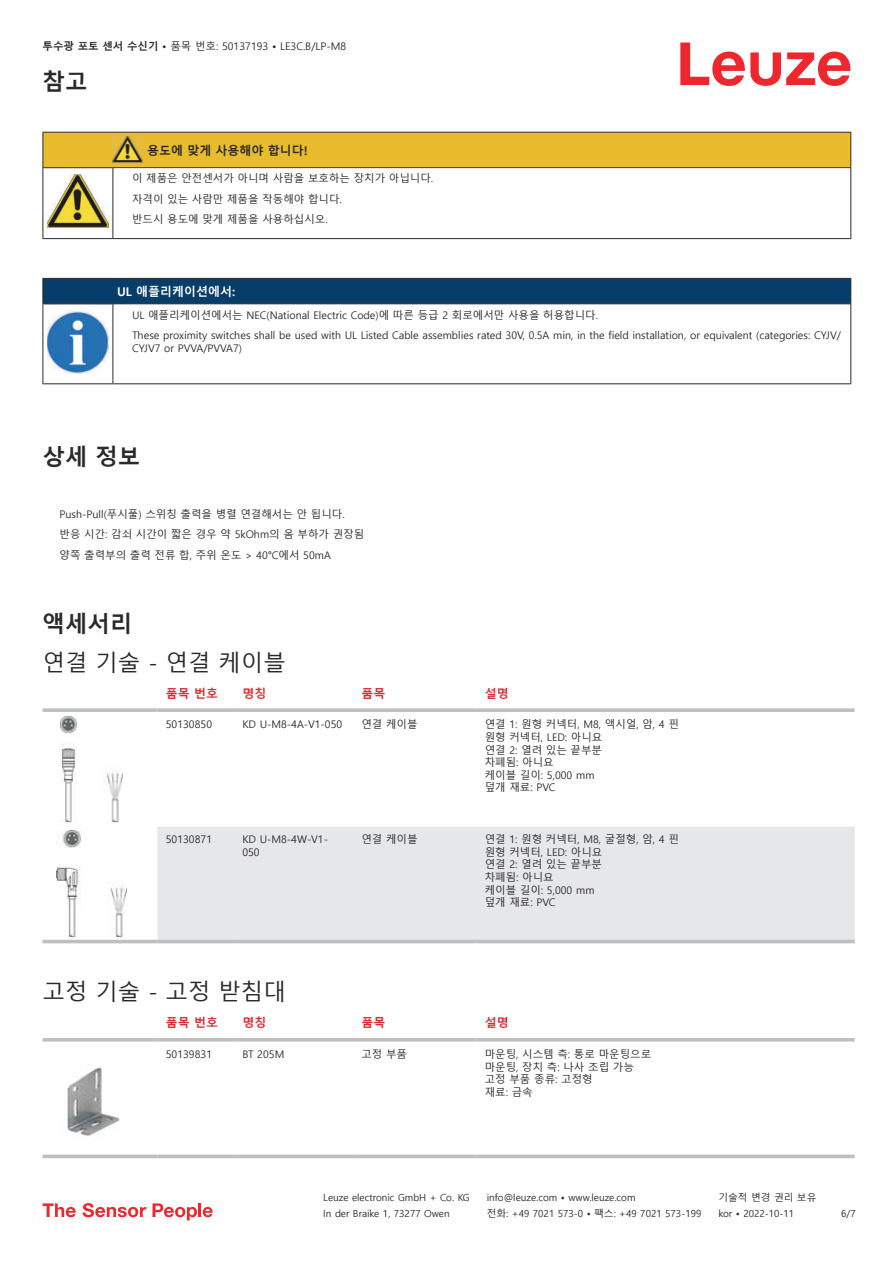
<style>
.page{position:relative;width:893px;height:1263px;background:#fff}
.page>*{position:absolute;margin:0;border:0;box-sizing:border-box;transform-origin:0 0}
.t1{font:22.5px "Malgun Gothic";color:#2b292a}
.t2{font:700 22.5px "Malgun Gothic";color:#2b292a}
.t3{font:700 12px "Malgun Gothic";color:#db2a30}
.t4{font:700 12px "Malgun Gothic";color:#2b292a}
.t5{font:700 12px "Malgun Gothic";color:#fff}
.t6{font:10.5px/12.6px "Malgun Gothic";color:#2b292a}
.t7{font:9.75px "Malgun Gothic";color:#2b292a}
.s1{font-weight:700}
</style>
<div class="page">
<svg style="left:680px;top:43px;width:170px;height:43px"></svg>
<svg style="left:43px;top:822px;width:812px;height:122px"></svg>
<div style="left:157px;top:827px;width:698px;height:113px;background:#e6e7e9"></div>
<svg style="left:43px;top:708px;width:114px;height:4px"></svg>
<svg style="left:157px;top:708px;width:77px;height:4px"></svg>
<svg style="left:234px;top:708px;width:119px;height:4px"></svg>
<svg style="left:353px;top:708px;width:123px;height:4px"></svg>
<svg style="left:476px;top:708px;width:379px;height:4px;background:#c3c5c7"></svg>
<hr style="left:43px;top:940px;width:114px;height:3px;background:#bdbfc1">
<hr style="left:157px;top:940px;width:77px;height:3px;background:#bdbfc1">
<hr style="left:234px;top:940px;width:119px;height:3px;background:#bdbfc1">
<hr style="left:353px;top:940px;width:123px;height:3px;background:#bdbfc1">
<hr style="left:476px;top:940px;width:379px;height:3px;background:#bdbfc1">
<img style="left:60px;top:716px;width:63px;height:106px">
<img style="left:56px;top:831px;width:70px;height:106px">
<svg style="left:43px;top:1041px;width:812px;height:118px"></svg>
<hr style="left:43px;top:1038px;width:114px;height:3px;background:#bdbfc1">
<hr style="left:157px;top:1038px;width:77px;height:3px;background:#bdbfc1">
<hr style="left:234px;top:1038px;width:119px;height:3px;background:#bdbfc1">
<hr style="left:353px;top:1038px;width:123px;height:3px;background:#bdbfc1">
<hr style="left:476px;top:1038px;width:379px;height:3px;background:#bdbfc1">
<svg style="left:43px;top:1154px;width:114px;height:4px"></svg>
<svg style="left:157px;top:1154px;width:77px;height:4px"></svg>
<svg style="left:234px;top:1154px;width:119px;height:4px"></svg>
<svg style="left:353px;top:1154px;width:123px;height:4px"></svg>
<svg style="left:476px;top:1154px;width:379px;height:4px;background:#c7c9ca"></svg>
<img style="left:52px;top:1046px;width:79px;height:106px">
<svg style="left:43px;top:1203px;width:33px;height:14px"></svg>
<svg style="left:83px;top:1203px;width:63px;height:14px"></svg>
<svg style="left:153px;top:1203px;width:44px;height:17px"></svg>
<hr style="left:198px;top:1203px;width:3px;height:14px;background:#ed272d">
<svg style="left:203px;top:1207px;width:10px;height:10px"></svg>
<hr style="left:43px;top:238px;width:70px;height:1px;background:#2b292a">
<hr style="left:113px;top:238px;width:30px;height:1px;background:#2b292a">
<hr style="left:143px;top:238px;width:708px;height:1px;background:#2b292a">
<svg style="left:43px;top:132px;width:808px;height:106px"></svg>
<hr style="left:43px;top:304px;width:1px;height:75px;background:#2b292a">
<hr style="left:113px;top:304px;width:1px;height:75px;background:#2b292a">
<hr style="left:850px;top:304px;width:1px;height:75px;background:#2b292a">
<hr style="left:43px;top:383px;width:70px;height:1px;background:#2b292a">
<hr style="left:113px;top:383px;width:738px;height:1px;background:#2b292a">
<img style="left:47px;top:358px;width:58px;height:15px">
<svg style="left:43px;top:278px;width:808px;height:80px"></svg>
<p class="t6" style="left:43px;top:40px;width:305px"><span class="s1">투수광 포토 센서 수신기 •</span> 품목 번호: 50137193 <span class="s1">•</span> LE3C.B/LP-M8</p>
<h1 class="t2" style="left:43px;top:69px;width:46px">참고</h1>
<p class="t4" style="left:147px;top:144px;width:162px">용도에 맞게 사용해야 합니다!</p>
<p class="t6" style="left:132px;top:169px;width:303px;line-height:20.2px">이 제품은 안전센서가 아니며 사람을 보호하는 장치가 아닙니다. 자격이 있는 사람만 제품을 작동해야 합니다.<br>반드시 용도에 맞게 제품을 사용하십시오.</p>
<p class="t5" style="left:117px;top:285px;width:120px">UL 애플리케이션에서:</p>
<p class="t6" style="left:132px;top:305px;width:710px;line-height:20.2px">UL 애플리케이션에서는 NEC(National Electric Code)에 따른 등급 2 회로에서만 사용을 허용합니다.<br>These proximity switches shall be used with UL Listed Cable assemblies rated 30V, 0.5A min, in the field installation, or equivalent (categories: CYJV/</p>
<p class="t6" style="left:132px;top:342px;width:112px">CYJV7 or PVVA/PVVA7)</p>
<h1 class="t2" style="left:43px;top:443px;width:99px">상세 정보</h1>
<p class="t6" style="left:60px;top:504px;width:306px;line-height:20.2px">Push-Pull(푸시풀) 스위칭 출력을 병렬 연결해서는 안 됩니다. 반응 시간: 감쇠 시간이 짧은 경우 약 5kOhm의 옴 부하가 권장됨 양쪽 출력부의 출력 전류 합, 주위 온도 &gt; 40°C에서 50mA</p>
<h1 class="t2" style="left:43px;top:611px;width:91px">액세서리</h1>
<h1 class="t1" style="left:43px;top:650px;width:245px">연결 기술 - 연결 케이블</h1>
<p class="t3" style="left:166px;top:686px;width:54px">품목 번호</p>
<p class="t3" style="left:242px;top:686px;width:25px">명칭</p>
<p class="t3" style="left:361px;top:686px;width:25px">품목</p>
<p class="t3" style="left:485px;top:686px;width:25px">설명</p>
<p class="t6" style="left:166px;top:718px;width:48px">50130850</p>
<p class="t6" style="left:242px;top:718px;width:101px">KD U-M8-4A-V1-050</p>
<p class="t6" style="left:361px;top:718px;width:58px">연결 케이블</p>
<p class="t6" style="left:485px;top:718px;width:196px">연결 1: 원형 커넥터, M8, 액시얼, 암, 4 핀 원형 커넥터, LED: 아니요<br>연결 2: 열려 있는 끝부분<br>차폐됨: 아니요<br>케이블 길이: 5,000 mm<br>덮개 재료: PVC</p>
<p class="t6" style="left:166px;top:833px;width:48px">50130871</p>
<p class="t6" style="left:242px;top:833px;width:87px">KD U-M8-4W-V1-<br>050</p>
<p class="t6" style="left:361px;top:833px;width:58px">연결 케이블</p>
<p class="t6" style="left:485px;top:833px;width:196px">연결 1: 원형 커넥터, M8, 굴절형, 암, 4 핀 원형 커넥터, LED: 아니요<br>연결 2: 열려 있는 끝부분<br>차폐됨: 아니요<br>케이블 길이: 5,000 mm<br>덮개 재료: PVC</p>
<h1 class="t1" style="left:43px;top:979px;width:245px">고정 기술 - 고정 받침대</h1>
<p class="t3" style="left:166px;top:1016px;width:54px">품목 번호</p>
<p class="t3" style="left:242px;top:1016px;width:25px">명칭</p>
<p class="t3" style="left:361px;top:1016px;width:25px">품목</p>
<p class="t3" style="left:485px;top:1016px;width:25px">설명</p>
<p class="t6" style="left:166px;top:1048px;width:48px">50139831</p>
<p class="t6" style="left:242px;top:1048px;width:43px">BT 205M</p>
<p class="t6" style="left:361px;top:1048px;width:47px">고정 부품</p>
<p class="t6" style="left:485px;top:1048px;width:168px">마운팅, 시스템 측: 통로 마운팅으로 마운팅, 장치 측: 나사 조립 가능 고정 부품 종류: 고정형<br>재료: 금속</p>
<p class="t7" style="left:323px;top:1192px;width:148px">Leuze electronic GmbH + Co. KG</p>
<p class="t7" style="left:487px;top:1192px;width:150px">info@leuze.com • www.leuze.com</p>
<p class="t7" style="left:718px;top:1192px;width:100px">기술적 변경 권리 보유</p>
<p class="t7" style="left:323px;top:1208px;width:128px">In der Braike 1, 73277 Owen</p>
<p class="t7" style="left:487px;top:1208px;width:216px">전화: +49 7021 573-0 • 팩스: +49 7021 573-199</p>
<p class="t7" style="left:718px;top:1208px;width:77px">kor • 2022-10-11</p>
<p class="t7" style="left:841px;top:1208px;width:16px">6 /7</p>
</div>
